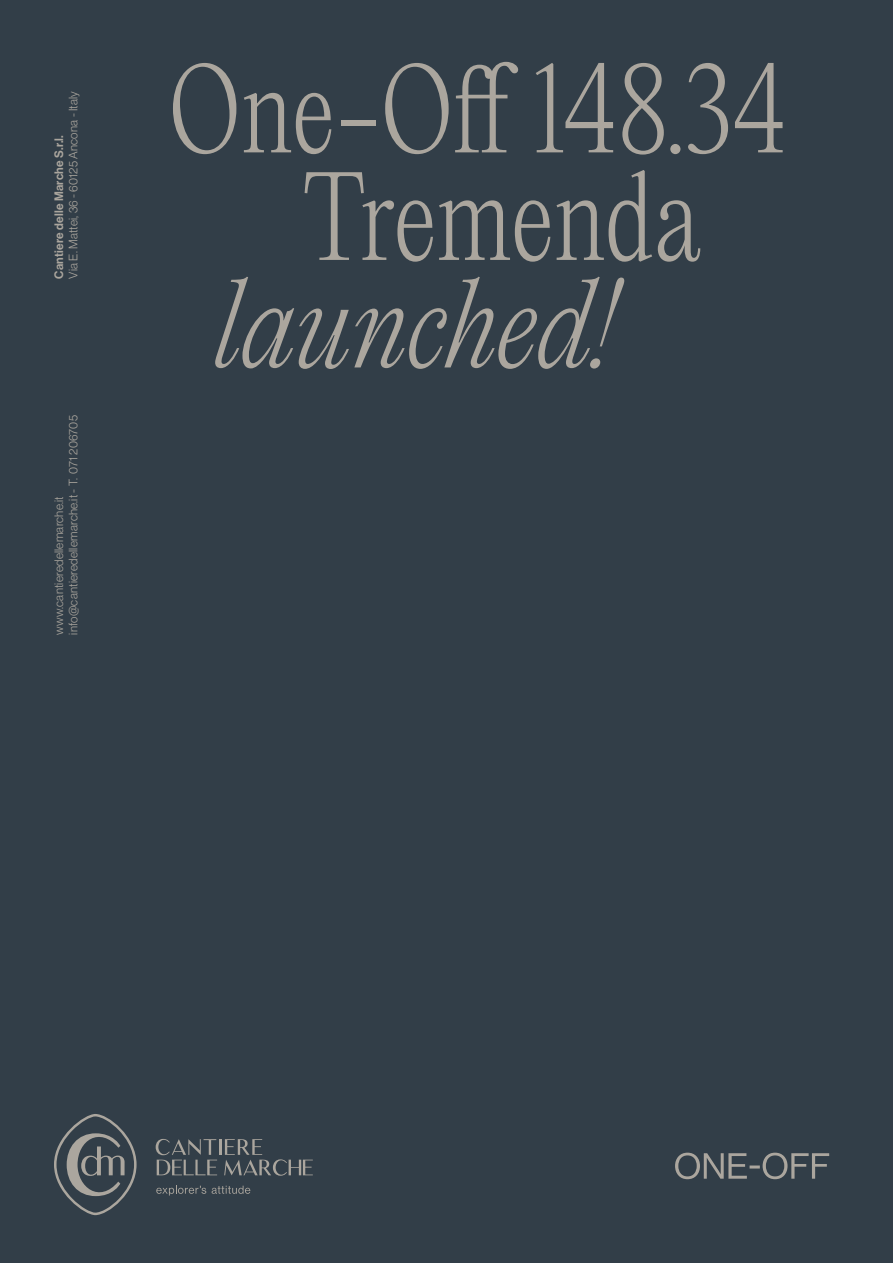
<style>
.page{position:relative;width:893px;height:1263px;background:#323e48}
.page>*{position:absolute;margin:0;border:0;box-sizing:border-box;transform-origin:0 0}
.t1{font:200 109.65px/107.6px "PP Editorial New";letter-spacing:-.01em;color:#aba69e;text-align:center}
.t2{font:italic 200 109.65px "PP Editorial New";color:#aba69e}
.t3{font:12px/14.4px "N Haas Grotesk DS Pro 45 Lt";letter-spacing:.02em;color:#aba69e}
.t4{font:12px "N Haas Grotesk DS Pro 65 Md";letter-spacing:.02em;color:#aba69e}
</style>
<div class="page">
<svg style="left:54px;top:1114px;width:83px;height:101px"></svg>
<svg style="left:156px;top:1139px;width:157px;height:37px"></svg>
<svg style="left:156px;top:1186px;width:50px;height:9px"></svg>
<svg style="left:212px;top:1186px;width:38px;height:8px"></svg>
<svg style="left:675px;top:1153px;width:154px;height:27px"></svg>
<p class="t3" style="left:66px;top:279px;width:189px;rotate:-90deg">Via E. Mattei, 36 - 60125 Ancona - Italy</p>
<p class="t4" style="left:52px;top:279px;width:145px;rotate:-90deg">Cantiere delle Marche S.r.l.</p>
<p class="t3" style="left:52px;top:635px;width:221px;rotate:-90deg">www.cantieredellemarche.it info@cantieredellemarche.it - T. 071 206705</p>
<h1 class="t1" style="left:169px;top:56px;width:619px">One-Off 148.34<br>Tremenda</h1>
<h1 class="t2" style="left:213px;top:250px;width:402px">launched!</h1>
</div>
